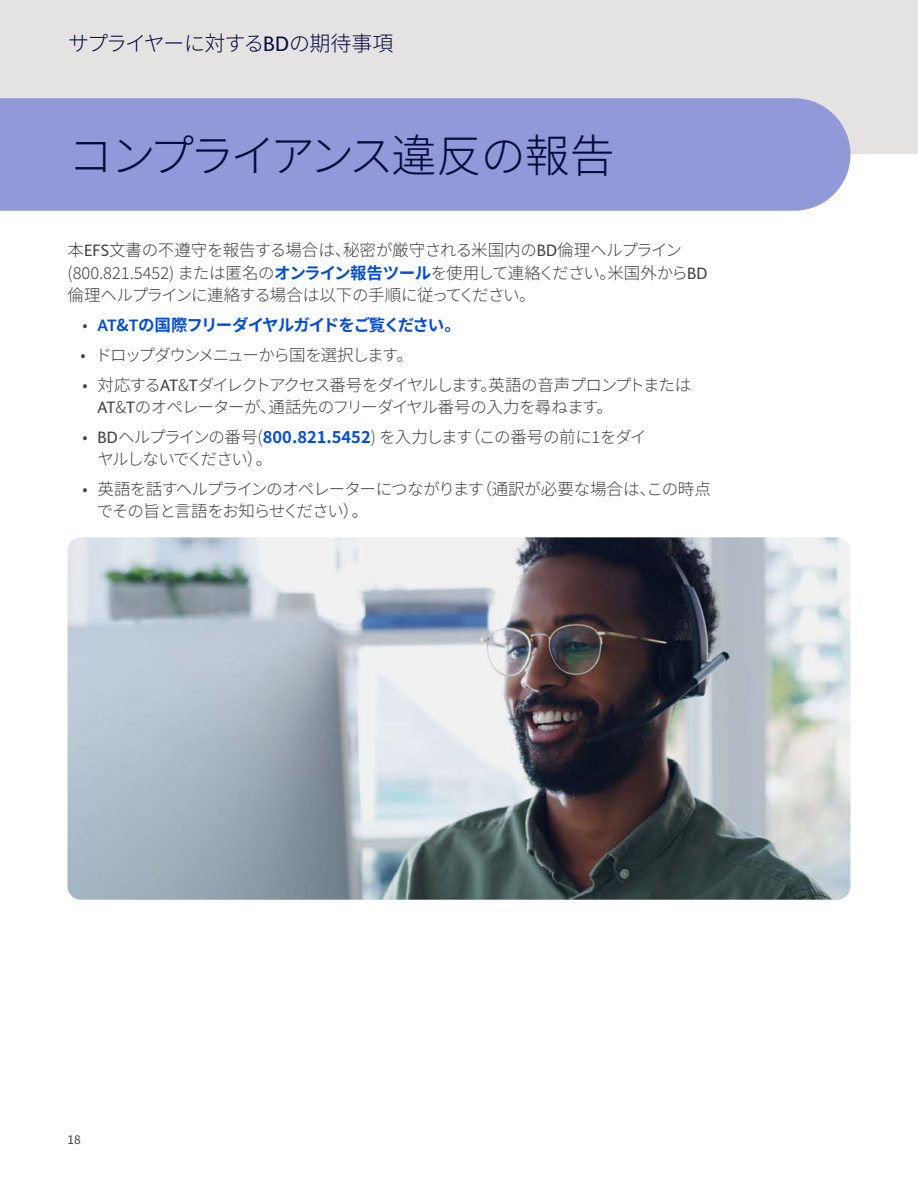
<style>
.page{position:relative;width:918px;height:1188px;background:#fff}
.page>*{position:absolute;margin:0;border:0;box-sizing:border-box;transform-origin:0 0}
.t1{font:300 45px "Noto Sans JP";letter-spacing:-.075em;color:#060a3d}
.t2{font:300 21px "Noto Sans JP";letter-spacing:-.055em;color:#060a3d}
.Body{font:300 16.5px/22.5px "Noto Sans JP";letter-spacing:-.055em;color:#3d3f41}
.Body-2{font:300 16.5px/22.5px "Noto Sans JP";letter-spacing:-.02em;color:#3d3f41}
.Body-3{font:300 16.5px/22.5px "Noto Sans JP";letter-spacing:-.075em;color:#3d3f41}
.t3{font:700 16.5px "Noto Sans JP";letter-spacing:-.075em;color:#044ed7}
.Body-4{font:300 16.5px "Noto Sans JP";letter-spacing:-.095em;color:#3d3f41}
.t4{font:12px "Noto Sans JP";color:#3d3f41}
.s1{font-family:"FS Albert Pro";font-weight:400}
.s2{font-weight:700;color:#044ed7}
.s3{font-weight:300;color:#3d3f41}
.s4{font-family:"FS Albert Pro"}
</style>
<div class="page">
<div style="left:0;top:0;width:918px;height:154px;background:#e5e3e2"></div>
<div style="left:0;top:98px;width:850px;height:113px;background:#9199d8"></div>
<img style="left:68px;top:537px;width:782px;height:363px">
<p class="t2" style="left:68px;top:31px;width:327px">サプライヤーに対する<span class="s1">BD</span>の期待事項</p>
<p class="t1" style="left:68px;top:131px;width:548px">コンプライアンス違反の報告</p>
<p class="Body-2" style="left:68px;top:239px;width:642px">本<span class="s1">EFS</span>文書の不遵守を報告する場合は、秘密が厳守される米国内の<span class="s1">BD</span>倫理ヘルプライン(800.821.5452) または匿名の<span class="s2">オンライン報告ツール</span>を使用して連絡ください。米国外から<span class="s1">BD</span>倫理ヘルプラインに連絡する場合は以下の手順に従ってください。</p>
<p class="t3" style="left:82px;top:316px;width:380px"><span class="s3">•</span> <span class="s4">AT</span>&amp;<span class="s4">T</span>の国際フリーダイヤルガイドをご覧ください。</p>
<p class="Body-4" style="left:81px;top:346px;width:334px">• ドロップダウンメニューから国を選択します。</p>
<p class="Body" style="left:98px;top:374px;width:595px;text-indent:-15px">• 対応する<span class="s1">AT</span>&amp;<span class="s1">T</span>ダイレクトアクセス番号をダイヤルします。英語の音声プロンプトまたは<br><span class="s1">AT</span>&amp;<span class="s1">T</span>のオペレーターが、通話先のフリーダイヤル番号の入力を尋ねます。</p>
<p class="Body-3" style="left:97px;top:426px;width:551px;text-indent:-15px">• <span class="s1">BD</span>ヘルプラインの番号(<span class="s2">800.821.5452</span>) を入力します（この番号の前に1をダイヤルしないでください）。</p>
<p class="Body" style="left:97px;top:478px;width:616px;text-indent:-14px">• 英語を話すヘルプラインのオペレーターにつながります（通訳が必要な場合は、この時点でその旨と言語をお知らせください）。</p>
<p class="t4" style="left:68px;top:1132px;width:15px">18</p>
</div>
